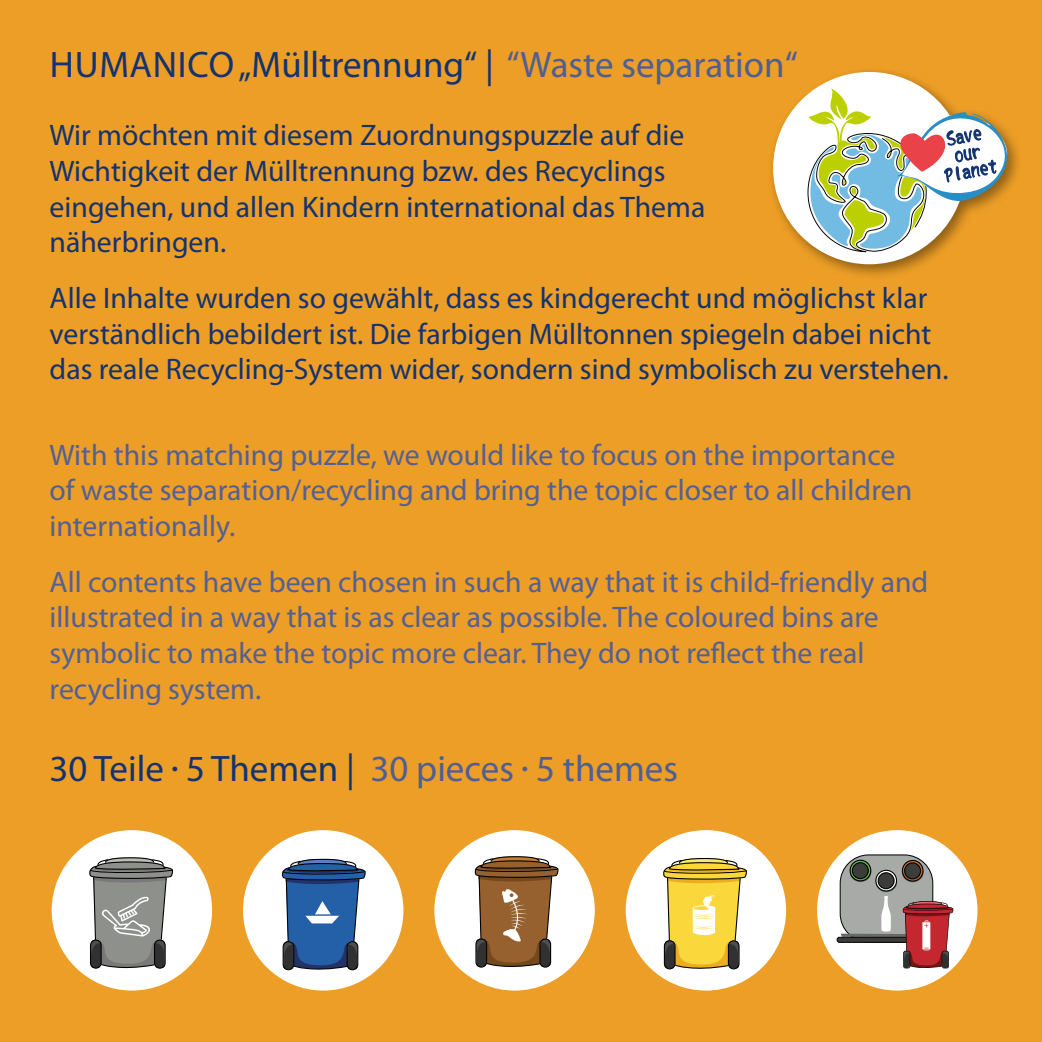
<style>
.page{position:relative;width:1042px;height:1042px;background:#ec9e26}
.page>*{position:absolute;margin:0;border:0;box-sizing:border-box;transform-origin:0 0}
.t1{font:37.1px "Myriad Pro";color:#133371}
.t2{font:29.75px/35.7px "Myriad Pro";color:#133371}
.t3{font:29.75px/35.7px "Myriad Pro";color:#536095}
.s1{color:#4f5e94}
.s2{font-weight:700}
.s3{font-weight:700;color:#4f5e94}
</style>
<div class="page">
<div style="left:817px;top:830px;width:160px;height:160px;background:#fff;border-radius:50%"></div>
<div style="left:52px;top:830px;width:160px;height:160px;background:#fff;border-radius:50%"></div>
<div style="left:626px;top:830px;width:160px;height:160px;background:#fff;border-radius:50%"></div>
<div style="left:243px;top:830px;width:160px;height:160px;background:#fff;border-radius:50%"></div>
<div style="left:434px;top:830px;width:161px;height:160px;background:#fff;border-radius:50%"></div>
<div style="left:840px;top:855px;width:93px;height:87px;background:#a8aaa7;border-radius:28px"></div>
<div style="left:840px;top:854px;width:93px;height:88px;border:1px solid #000;border-radius:28px"></div>
<svg style="left:850px;top:862px;width:21px;height:20px"></svg>
<svg style="left:850px;top:860px;width:21px;height:21px"></svg>
<div style="left:849px;top:859px;width:22px;height:22px;border:1px solid #000;border-radius:50%"></div>
<div style="left:837px;top:937px;width:100px;height:5px;background:#3c3c3b;border-radius:2px"></div>
<div style="left:836px;top:937px;width:101px;height:6px;border:1px solid #000;border-radius:2px"></div>
<div style="left:852px;top:862px;width:16px;height:16px;background:#3c3c3b;border-radius:50%"></div>
<div style="left:852px;top:862px;width:17px;height:17px;border:1px solid #000;border-radius:50%"></div>
<svg style="left:902px;top:863px;width:21px;height:19px"></svg>
<svg style="left:902px;top:860px;width:21px;height:21px"></svg>
<div style="left:902px;top:860px;width:21px;height:21px;border:1px solid #000;border-radius:50%"></div>
<div style="left:904px;top:863px;width:16px;height:16px;background:#3c3c3b;border-radius:50%"></div>
<div style="left:904px;top:862px;width:17px;height:17px;border:1px solid #000;border-radius:50%"></div>
<svg style="left:875px;top:873px;width:22px;height:19px"></svg>
<svg style="left:876px;top:870px;width:20px;height:21px"></svg>
<div style="left:875px;top:870px;width:22px;height:21px;border:1px solid #000;border-radius:50%"></div>
<div style="left:878px;top:873px;width:16px;height:15px;background:#3c3c3b;border-radius:50%"></div>
<div style="left:877px;top:872px;width:17px;height:17px;border:1px solid #000;border-radius:50%"></div>
<svg style="left:663px;top:858px;width:84px;height:112px"></svg>
<svg style="left:282px;top:858px;width:84px;height:113px"></svg>
<svg style="left:474px;top:856px;width:85px;height:112px"></svg>
<svg style="left:89px;top:857px;width:84px;height:112px"></svg>
<svg style="left:841px;top:896px;width:115px;height:74px"></svg>
<div style="left:767px;top:66px;width:256px;height:214px;background:#000;opacity:.4"></div>
<div style="left:773px;top:72px;width:192px;height:192px;background:#fff;border-radius:50%"></div>
<svg style="left:806px;top:88px;width:206px;height:165px"></svg>
<p class="t1" style="left:50px;top:42px;width:749px">HUMANICO „Mülltrennung“ | <span class="s1">“Waste separation“</span></p>
<p class="t2" style="left:50px;top:117px;width:657px">Wir möchten mit diesem Zuordnungspuzzle auf die Wichtigkeit der Mülltrennung bzw. des Recyclings eingehen, und allen Kindern international das Thema näherbringen.</p>
<p class="t2" style="left:50px;top:280px;width:900px">Alle Inhalte wurden so gewählt, dass es kindgerecht und möglichst klar verständlich bebildert ist. Die farbigen Mülltonnen spiegeln dabei nicht das reale Recycling-System wider, sondern sind symbolisch zu verstehen.</p>
<p class="t3" style="left:50px;top:436px;width:864px">With this matching puzzle, we would like to focus on the importance of waste separation/recycling and bring the topic closer to all children internationally.</p>
<p class="t3" style="left:50px;top:563px;width:880px">All contents have been chosen in such a way that it is child-friendly and illustrated in a way that is as clear as possible. The coloured bins are symbolic to make the topic more clear. They do not reflect the real recycling system.</p>
<p class="t1" style="left:50px;top:746px;width:630px">30 Teile <span class="s2">.</span> 5 Themen | <span class="s1">30 pieces</span> <span class="s3">.</span> <span class="s1">5 themes</span></p>
</div>
